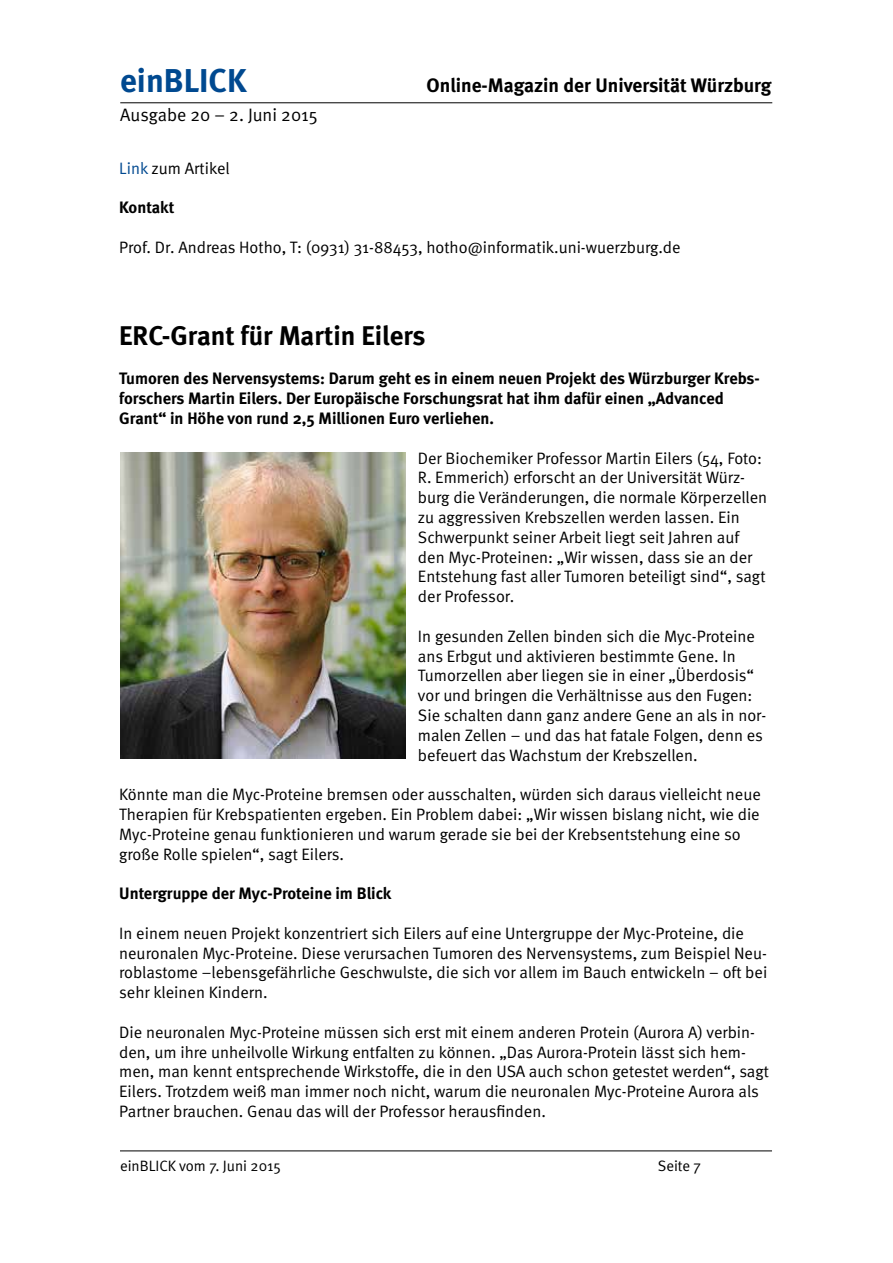
<style>
.page{position:relative;width:893px;height:1263px;background:#fff}
.page>*{position:absolute;margin:0;border:0;box-sizing:border-box;transform-origin:0 0}
.t1{font:700 33px "Meta";color:#004990}
.t2{font:700 27px "Meta";color:#000}
.t3{font:700 19.5px "Meta";color:#000}
.t4{font:18px "Meta Normal";color:#000}
.t5{font:16.5px/19.8px "Meta Normal";color:#000}
.t6{font:700 16.5px/19.8px "Meta";color:#000}
.t7{font:15px "Meta Normal";color:#000}
.s1{color:#004990}
</style>
<div class="page">
<hr style="left:120px;top:102px;width:652px;height:1px;background:#000">
<hr style="left:120px;top:1150px;width:652px;height:1px;background:#000">
<img style="left:120px;top:452px;width:286px;height:306px">
<h1 class="t1" style="left:120px;top:61px;width:128px">einBLICK</h1>
<p class="t3" style="left:427px;top:74px;width:346px">Online-Magazin der Universität Würzburg</p>
<p class="t4" style="left:120px;top:105px;width:199px">Ausgabe 20 – 2. Juni 2015</p>
<p class="t5" style="left:119px;top:158px;width:112px"><span class="s1">Link</span> zum Artikel</p>
<p class="t6" style="left:119px;top:197px;width:57px">Kontakt</p>
<p class="t5" style="left:119px;top:237px;width:563px">Prof. Dr. Andreas Hotho, T: (0931) 31-88453, hotho@informatik.uni-wuerzburg.de</p>
<h2 class="t2" style="left:119px;top:319px;width:308px">ERC-Grant für Martin Eilers</h2>
<p class="t6" style="left:119px;top:368px;width:642px">Tumoren des Nervensystems: Darum geht es in einem neuen Projekt des Würzburger Krebs&shy;forschers Martin Eilers. Der Europäische Forschungsrat hat ihm dafür einen „Advanced<br>Grant“ in Höhe von rund 2,5 Millionen Euro verliehen.</p>
<p class="t5" style="left:418px;top:448px;width:351px">Der Biochemiker Professor Martin Eilers (54, Foto:<br>R. Emmerich) erforscht an der Universität Würz&shy;burg die Veränderungen, die normale Körperzellen zu aggressiven Krebszellen werden lassen. Ein Schwerpunkt seiner Arbeit liegt seit Jahren auf den Myc-Proteinen: „Wir wissen, dass sie an der Entstehung fast aller Tumoren beteiligt sind“, sagt der Professor.</p>
<p class="t5" style="left:418px;top:626px;width:350px">In gesunden Zellen binden sich die Myc-Proteine ans Erbgut und aktivieren bestimmte Gene. In Tumorzellen aber liegen sie in einer „Überdosis“ vor und bringen die Verhältnisse aus den Fugen:<br>Sie schalten dann ganz andere Gene an als in nor&shy;malen Zellen – und das hat fatale Folgen, denn es befeuert das Wachstum der Krebszellen.</p>
<p class="t5" style="left:119px;top:784px;width:643px">Könnte man die Myc-Proteine bremsen oder ausschalten, würden sich daraus vielleicht neue Therapien für Krebspatienten ergeben. Ein Problem dabei: „Wir wissen bislang nicht, wie die Myc-Proteine genau funktionieren und warum gerade sie bei der Krebsentstehung eine so große Rolle spielen“, sagt Eilers.</p>
<p class="t6" style="left:119px;top:883px;width:274px">Untergruppe der Myc-Proteine im Blick</p>
<p class="t5" style="left:119px;top:923px;width:650px">In einem neuen Projekt konzentriert sich Eilers auf eine Untergruppe der Myc-Proteine, die neuronalen Myc-Proteine. Diese verursachen Tumoren des Nervensystems, zum Beispiel Neu&shy;roblastome –lebensgefährliche Geschwulste, die sich vor allem im Bauch entwickeln – oft bei sehr kleinen Kindern.</p>
<p class="t5" style="left:119px;top:1022px;width:651px">Die neuronalen Myc-Proteine müssen sich erst mit einem anderen Protein (Aurora A) verbin&shy;den, um ihre unheilvolle Wirkung entfalten zu können. „Das Aurora-Protein lässt sich hem&shy;men, man kennt entsprechende Wirkstoffe, die in den USA auch schon getestet werden“, sagt Eilers. Trotzdem weiß man immer noch nicht, warum die neuronalen Myc-Proteine Aurora als Partner brauchen. Genau das will der Professor herausfinden.</p>
<p class="t7" style="left:120px;top:1157px;width:162px">einBLICK vom 7. Juni 2015</p>
<p class="t7" style="left:658px;top:1157px;width:45px">Seite 7</p>
</div>
